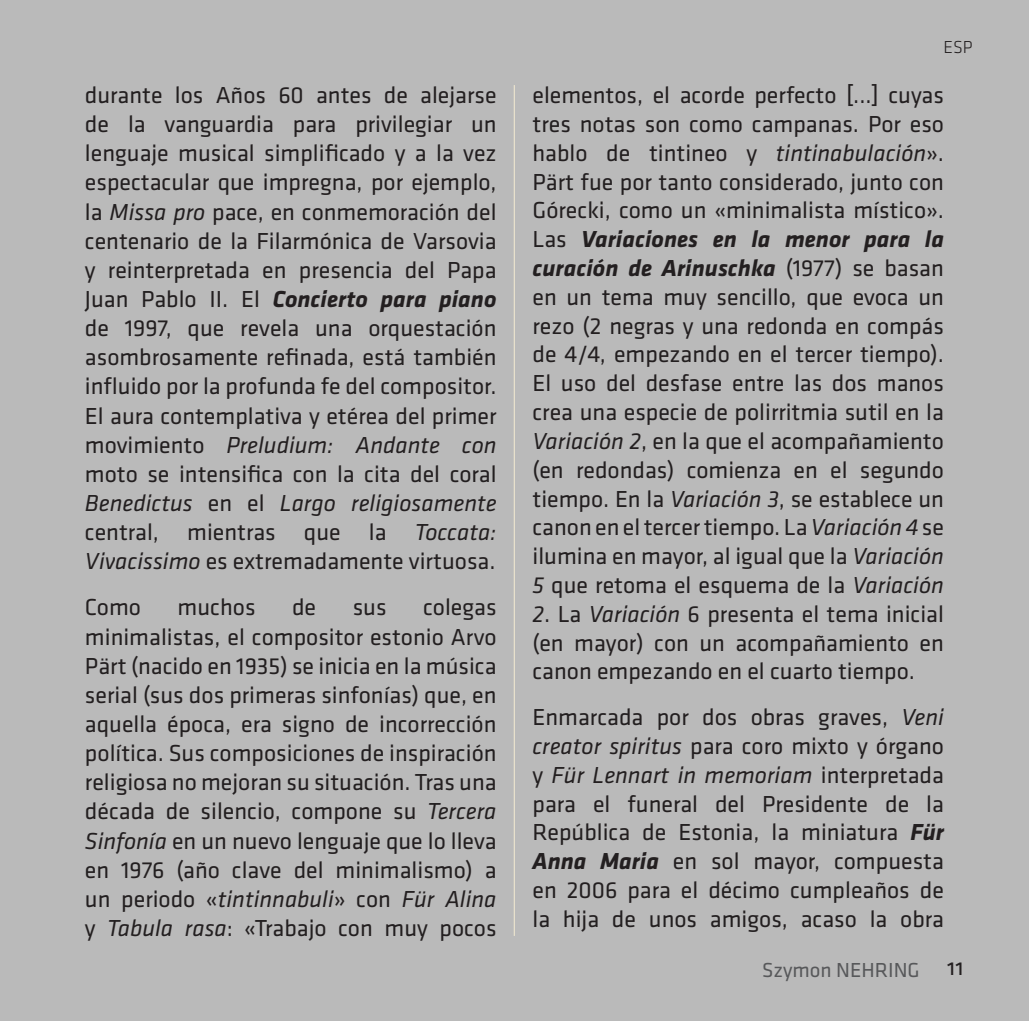
<style>
.page{position:relative;width:1029px;height:1021px;background:#fff}
.page>*{position:absolute;margin:0;border:0;box-sizing:border-box;transform-origin:0 0}
.t1{font:24px/29.1px "Klavika";color:#231f20;text-align:justify}
.t2{font:21px "Klavika";color:#57585a}
.t3{font:300 18px "Klavika";color:#231f20}
.s1{font-style:italic}
.s2{font-weight:700;font-style:italic}
.s3{font-size:24px;color:#231f20}
</style>
<div class="page">
<div style="left:0;top:0;width:1029px;height:1020px;background:#bababa"></div>
<hr style="left:514px;top:85px;width:1px;height:850px;background:#f4ecd2">
<p class="t1" style="left:85px;top:81px;width:413px">durante los Años 60 antes de alejarse de la vanguardia para privilegiar un lenguaje musical simplificado y a la vez espectacular que impregna, por ejemplo, la <span class="s1">Missa pro</span> pace, en conmemoración del centenario de la Filarmónica de Varsovia y reinterpretada en presencia del Papa Juan Pablo II. El <span class="s2">Concierto para piano </span>de 1997, que revela una orquestación asombrosamente refinada, está también influido por la profunda fe del compositor.<br>El aura contemplativa y etérea del primer movimiento <span class="s1">Preludium: Andante con </span>moto se intensifica con la cita del coral <span class="s1">Benedictus</span> en el <span class="s1">Largo religiosamente </span>central, mientras que la <span class="s1">Toccata:<br>Vivacissimo</span> es extremadamente virtuosa.</p>
<p class="t1" style="left:85px;top:593px;width:58px">Como</p>
<p class="t1" style="left:178px;top:593px;width:79px">muchos</p>
<p class="t1" style="left:292px;top:593px;width:26px">de</p>
<p class="t1" style="left:353px;top:593px;width:35px">sus</p>
<p class="t1" style="left:85px;top:593px;width:413px;text-indent:338px">colegas minimalistas, el compositor estonio Arvo Pärt (nacido en 1935) se inicia en la música serial (sus dos primeras sinfonías) que, en aquella época, era signo de incorrección política. Sus composiciones de inspiración religiosa no mejoran su situación. Tras una década de silencio, compone su <span class="s1">Tercera Sinfonía</span> en un nuevo lenguaje que lo lleva en 1976 (año clave del minimalismo) a un periodo «<span class="s1">tintinnabuli</span>» con <span class="s1">Für Alina </span>y <span class="s1">Tabula rasa</span>: «Trabajo con muy pocos</p>
<p class="t3" style="left:944px;top:38px;width:31px">ESP</p>
<p class="t1" style="left:532px;top:81px;width:413px">elementos, el acorde perfecto [...] cuyas tres notas son como campanas. Por eso hablo de tintineo y <span class="s1">tintinabulación</span>».<br>Pärt fue por tanto considerado, junto con Górecki, como un «minimalista místico».<br>Las <span class="s2">Variaciones en la menor para la curación de Arinuschka</span> (1977) se basan en un tema muy sencillo, que evoca un rezo (2 negras y una redonda en compás de 4/4, empezando en el tercer tiempo).<br>El uso del desfase entre las dos manos crea una especie de polirritmia sutil en la <span class="s1">Variación 2</span>, en la que el acompañamiento (en redondas) comienza en el segundo tiempo. En la <span class="s1">Variación 3</span>, se establece un canon en el tercer tiempo. La <span class="s1">Variación 4</span> se ilumina en mayor, al igual que la <span class="s1">Variación 5</span> que retoma el esquema de la <span class="s1">Variación</span></p>
<p class="t1" style="left:532px;top:600px;width:413px"><span class="s1">2</span>. La <span class="s1">Variación</span> 6 presenta el tema inicial (en mayor) con un acompañamiento en canon empezando en el cuarto tiempo.</p>
<p class="t1" style="left:532px;top:703px;width:413px">Enmarcada por dos obras graves, <span class="s1">Veni creator spiritus</span> para coro mixto y órgano y <span class="s1">Für Lennart in memoriam</span> interpretada para el funeral del Presidente de la República de Estonia, la miniatura <span class="s2">Für Anna Maria</span> en sol mayor, compuesta en 2006 para el décimo cumpleaños de la hija de unos amigos, acaso la obra</p>
<p class="t2" style="left:762px;top:958px;width:203px">Szymon NEHRING <span class="s3">11</span></p>
</div>
